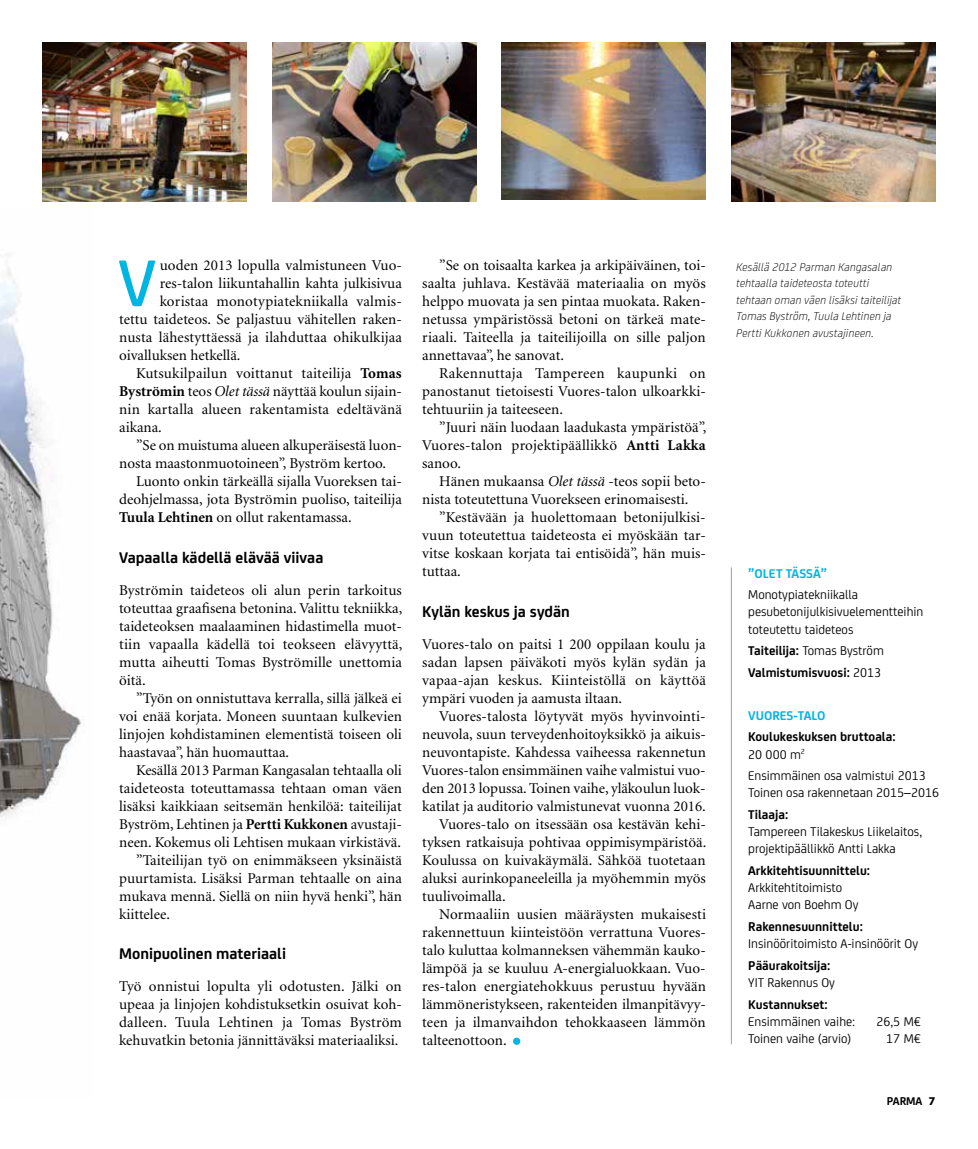
<style>
.page{position:relative;width:978px;height:1149px;background:#fff}
.page>*{position:absolute;margin:0;border:0;box-sizing:border-box;transform-origin:0 0}
.t1{font:500 70.65px "FS Joey";color:#00b5e2}
.t2{font:700 16.5px "FS Joey";color:#000}
.t3{font:15px/18px "Minion";color:#000;text-align:justify}
.t4{font:13.5px/17.2px "FS Joey";color:#000}
.t5{font:700 13.5px/21.5px "FS Joey";color:#000}
.t6{font:700 13.5px "FS Joey";color:#00b5e2}
.t7{font:italic 300 12px/16.5px "FS Joey";letter-spacing:.015em;color:#000}
.t8{font:700 12px "FS Joey";letter-spacing:-.015em;color:#000}
.s1{font-weight:700}
.s2{font-style:italic}
.s3{font-weight:400}
.s4{font-weight:800}
</style>
<div class="page">
<img style="left:0;top:267px;width:84px;height:551px">
<div style="left:513px;top:1037px;width:7px;height:7px;background:#00b5e2;border-radius:50%"></div>
<img style="left:731px;top:43px;width:204px;height:159px">
<img style="left:502px;top:43px;width:204px;height:156px">
<img style="left:272px;top:43px;width:204px;height:159px">
<img style="left:43px;top:43px;width:204px;height:159px">
<hr style="left:731px;top:567px;width:1px;height:476px;background:#9d9d9c">
<h1 class="t1" style="left:118px;top:231px;width:40px">V</h1>
<p class="t3" style="left:160px;top:257px;width:244px">uoden 2013 lopulla valmistuneen Vuo-</p>
<p class="t3" style="left:160px;top:275px;width:244px">res-talon liikuntahallin kahta julkisivua</p>
<p class="t3" style="left:160px;top:293px;width:244px">koristaa monotypiatekniikalla valmis-</p>
<p class="t3" style="left:119px;top:311px;width:284px">tettu taideteos. Se paljastuu vähitellen raken-</p>
<p class="t3" style="left:119px;top:329px;width:284px">nusta lähestyttäessä ja ilahduttaa ohikulkijaa</p>
<p class="t3" style="left:119px;top:347px;width:123px">oivalluksen hetkellä.</p>
<p class="t3" style="left:136px;top:365px;width:267px">Kutsukilpailun voittanut taiteilija <span class="s1">Tomas</span></p>
<p class="t3" style="left:119px;top:383px;width:284px"><span class="s1">Byströmin</span> teos <span class="s2">Olet tässä</span> näyttää koulun sijain-</p>
<p class="t3" style="left:119px;top:401px;width:284px">nin kartalla alueen rakentamista edeltävänä</p>
<p class="t3" style="left:119px;top:419px;width:44px">aikana.</p>
<p class="t3" style="left:136px;top:437px;width:267px">”Se on muistuma alueen alkuperäisestä luon-</p>
<p class="t3" style="left:119px;top:455px;width:269px">nosta maastonmuotoineen”, Byström kertoo.</p>
<p class="t3" style="left:136px;top:473px;width:267px">Luonto onkin tärkeällä sijalla Vuoreksen tai-</p>
<p class="t3" style="left:119px;top:491px;width:284px">deohjelmassa, jota Byströmin puoliso, taiteilija</p>
<p class="t3" style="left:119px;top:509px;width:234px"><span class="s1">Tuula Lehtinen</span> on ollut rakentamassa.</p>
<p class="t2" style="left:119px;top:545px;width:206px">Vapaalla kädellä elävää viivaa</p>
<p class="t3" style="left:119px;top:581px;width:285px">Byströmin taideteos oli alun perin tarkoitus toteuttaa graafisena betonina. Valittu tekniikka, taideteoksen maalaaminen hidastimella muot&shy;tiin vapaalla kädellä toi teokseen elävyyttä, mutta aiheutti Tomas Byströmille unettomia öitä.</p>
<p class="t3" style="left:119px;top:689px;width:284px;text-indent:17px">”Työn on onnistuttava kerralla, sillä jälkeä ei voi enää korjata. Moneen suuntaan kulkevien linjojen kohdistaminen elementistä toiseen oli haastavaa”, hän huomauttaa.</p>
<p class="t3" style="left:136px;top:761px;width:267px">Kesällä 2013 Parman Kangasalan tehtaalla oli</p>
<p class="t3" style="left:119px;top:779px;width:284px">taideteosta toteuttamassa tehtaan oman väen</p>
<p class="t3" style="left:119px;top:797px;width:284px">lisäksi kaikkiaan seitsemän henkilöä: taiteilijat</p>
<p class="t3" style="left:119px;top:815px;width:284px">Byström, Lehtinen ja <span class="s1">Pertti Kukkonen</span> avustaji-</p>
<p class="t3" style="left:119px;top:833px;width:283px">neen. Kokemus oli Lehtisen mukaan virkistävä.</p>
<p class="t3" style="left:136px;top:851px;width:267px">”Taiteilijan työ on enimmäkseen yksinäistä</p>
<p class="t3" style="left:119px;top:869px;width:284px">puurtamista. Lisäksi Parman tehtaalle on aina</p>
<p class="t3" style="left:119px;top:887px;width:284px">mukava mennä. Siellä on niin hyvä henki”, hän</p>
<p class="t3" style="left:119px;top:905px;width:52px">kiittelee.</p>
<p class="t2" style="left:119px;top:941px;width:168px">Monipuolinen materiaali</p>
<p class="t3" style="left:119px;top:977px;width:284px">Työ onnistui lopulta yli odotusten. Jälki on upeaa ja linjojen kohdistuksetkin osuivat koh&shy;dalleen. Tuula Lehtinen ja Tomas Byström kehuvatkin betonia jännittäväksi materiaaliksi.</p>
<p class="t3" style="left:422px;top:257px;width:285px;text-indent:17px">”Se on toisaalta karkea ja arkipäiväinen, toi&shy;saalta juhlava. Kestävää materiaalia on myös helppo muovata ja sen pintaa muokata. Raken&shy;netussa ympäristössä betoni on tärkeä mate&shy;riaali. Taiteella ja taiteilijoilla on sille paljon annettavaa”, he sanovat.</p>
<p class="t3" style="left:422px;top:365px;width:285px;text-indent:17px">Rakennuttaja Tampereen kaupunki on panostanut tietoisesti Vuores-talon ulkoarkki&shy;tehtuuriin ja taiteeseen.</p>
<p class="t3" style="left:422px;top:419px;width:286px;text-indent:17px">”Juuri näin luodaan laadukasta ympäristöä”, Vuores-talon projektipäällikkö <span class="s1">Antti Lakka </span>sanoo.</p>
<p class="t3" style="left:422px;top:473px;width:285px;text-indent:17px">Hänen mukaansa <span class="s2">Olet tässä</span> -teos sopii beto&shy;nista toteutettuna Vuorekseen erinomaisesti.</p>
<p class="t3" style="left:422px;top:509px;width:285px;text-indent:17px">”Kestävään ja huolettomaan betonijulkisi&shy;vuun toteutettua taideteosta ei myöskään tar&shy;vitse koskaan korjata tai entisöidä”, hän muis&shy;tuttaa.</p>
<p class="t2" style="left:422px;top:599px;width:149px">Kylän keskus ja sydän</p>
<p class="t3" style="left:422px;top:635px;width:285px">Vuores-talo on paitsi 1 200 oppilaan koulu ja sadan lapsen päiväkoti myös kylän sydän ja vapaa-ajan keskus. Kiinteistöllä on käyttöä ympäri vuoden ja aamusta iltaan.</p>
<p class="t3" style="left:439px;top:707px;width:268px">Vuores-talosta löytyvät myös hyvinvointi-</p>
<p class="t3" style="left:422px;top:725px;width:285px">neuvola, suun terveydenhoitoyksikkö ja aikuis-</p>
<p class="t3" style="left:422px;top:743px;width:285px">neuvontapiste. Kahdessa vaiheessa rakennetun</p>
<p class="t3" style="left:422px;top:761px;width:285px">Vuores-talon ensimmäinen vaihe valmistui vuo-</p>
<p class="t3" style="left:422px;top:779px;width:285px">den 2013 lopussa. Toinen vaihe, yläkoulun luok-</p>
<p class="t3" style="left:422px;top:797px;width:285px">katilat ja auditorio valmistunevat vuonna 2016.</p>
<p class="t3" style="left:439px;top:815px;width:268px">Vuores-talo on itsessään osa kestävän kehi-</p>
<p class="t3" style="left:422px;top:833px;width:286px">tyksen ratkaisuja pohtivaa oppimisympäristöä.</p>
<p class="t3" style="left:422px;top:851px;width:285px">Koulussa on kuivakäymälä. Sähköä tuotetaan</p>
<p class="t3" style="left:422px;top:869px;width:285px">aluksi aurinkopaneeleilla ja myöhemmin myös</p>
<p class="t3" style="left:422px;top:887px;width:85px">tuulivoimalla.</p>
<p class="t3" style="left:439px;top:905px;width:268px">Normaaliin uusien määräysten mukaisesti</p>
<p class="t3" style="left:422px;top:923px;width:285px">rakennettuun kiinteistöön verrattuna Vuores-</p>
<p class="t3" style="left:422px;top:941px;width:285px">talo kuluttaa kolmanneksen vähemmän kauko-</p>
<p class="t3" style="left:422px;top:959px;width:285px">lämpöä ja se kuuluu A-energialuokkaan. Vuo-</p>
<p class="t3" style="left:422px;top:977px;width:285px">res-talon energiatehokkuus perustuu hyvään</p>
<p class="t3" style="left:422px;top:995px;width:285px">lämmöneristykseen, rakenteiden ilmanpitävyy-</p>
<p class="t3" style="left:422px;top:1013px;width:285px">teen ja ilmanvaihdon tehokkaaseen lämmön</p>
<p class="t3" style="left:422px;top:1031px;width:86px">talteenottoon.</p>
<p class="t7" style="left:737px;top:258px;width:166px">Kesällä 2012 Parman Kangasalan tehtaalla taideteosta toteutti tehtaan oman väen lisäksi taiteilijat Tomas Byström, Tuula Lehtinen ja Pertti Kukkonen avustajineen.</p>
<p class="t6" style="left:748px;top:563px;width:80px">”OLET TÄSSÄ”</p>
<p class="t4" style="left:748px;top:585px;width:177px">Monotypiatekniikalla pesubetonijulkisivuelementteihin toteutettu taideteos</p>
<p class="t5" style="left:748px;top:639px;width:137px">Taiteilija: <span class="s3">Tomas Byström<br></span>Valmistumisvuosi: <span class="s3">2013</span></p>
<p class="t6" style="left:748px;top:705px;width:79px">VUORES-TALO</p>
<p class="t5" style="left:748px;top:727px;width:149px;line-height:17.2px">Koulukeskuksen bruttoala:<br><span class="s3">20 000 m</span><sup>2</sup></p>
<p class="t4" style="left:748px;top:765px;width:192px">Ensimmäinen osa valmistui 2013<br>Toinen osa rakennetaan 2015–2016</p>
<p class="t5" style="left:748px;top:802px;width:42px">Tilaaja:</p>
<p class="t4" style="left:748px;top:822px;width:175px">Tampereen Tilakeskus Liikelaitos, projektipäällikkö Antti Lakka</p>
<p class="t5" style="left:748px;top:858px;width:123px">Arkkitehtisuunnittelu:</p>
<p class="t4" style="left:748px;top:878px;width:112px">Arkkitehtitoimisto<br>Aarne von Boehm Oy</p>
<p class="t5" style="left:748px;top:914px;width:116px">Rakennesuunnittelu:</p>
<p class="t4" style="left:748px;top:934px;width:171px">Insinööritoimisto A-insinöörit Oy</p>
<p class="t5" style="left:748px;top:953px;width:84px">Pääurakoitsija:</p>
<p class="t4" style="left:748px;top:972px;width:88px">YIT Rakennus Oy</p>
<p class="t5" style="left:748px;top:992px;width:81px">Kustannukset:</p>
<p class="t4" style="left:748px;top:1011px;width:109px">Ensimmäinen vaihe:</p>
<p class="t4" style="left:877px;top:1011px;width:46px">26,5 M€</p>
<p class="t4" style="left:748px;top:1028px;width:105px">Toinen vaihe (arvio)</p>
<p class="t4" style="left:886px;top:1028px;width:36px">17 M€</p>
<p class="t8" style="left:887px;top:1091px;width:50px">PARMA <span class="s4">7</span></p>
</div>
